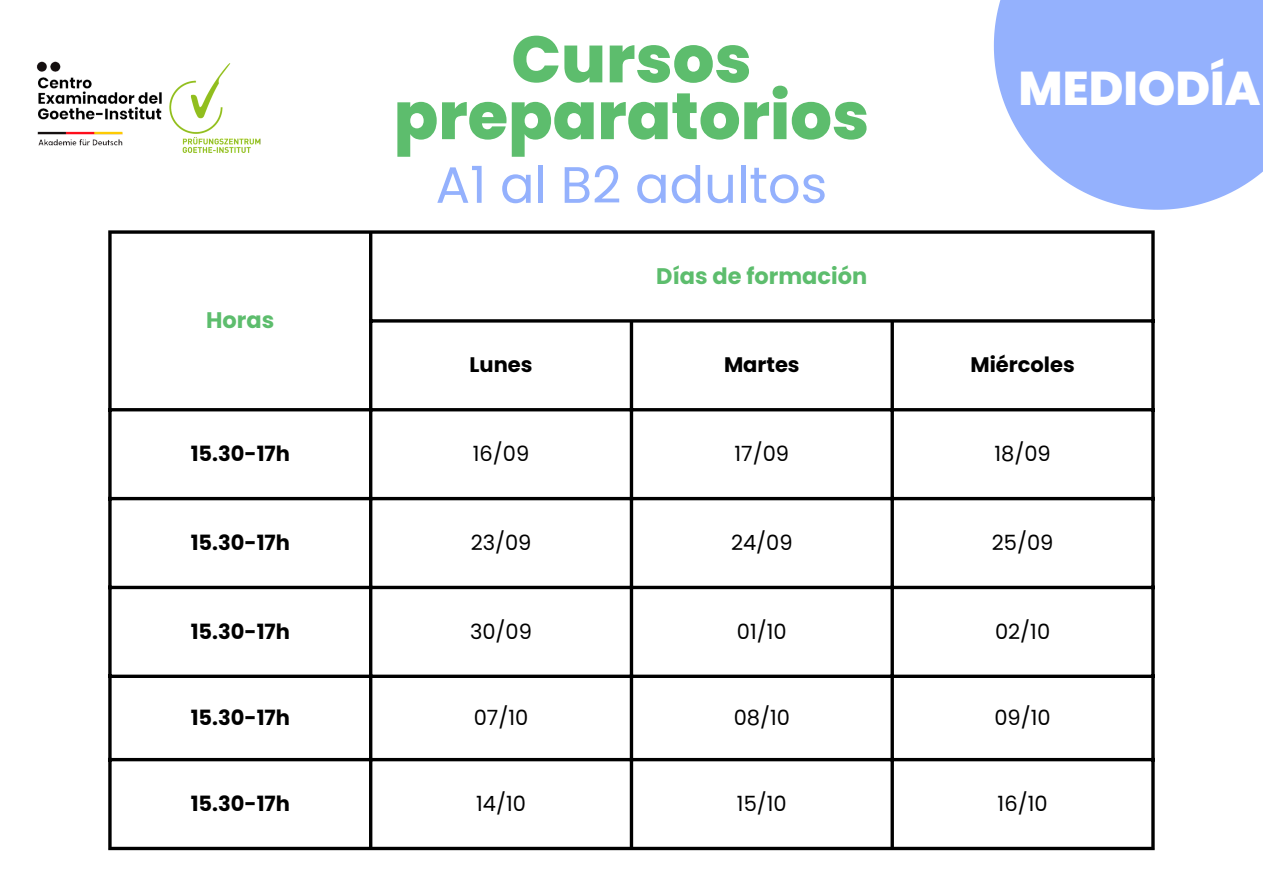
<style>
.page{position:relative;width:1263px;height:894px;background:#fff}
.page>*{position:absolute;margin:0;border:0;box-sizing:border-box;transform-origin:0 0}
.t1{font:800 65.55px/56.7px "Poppins";color:#5dbd6d;text-align:center}
.t2{font:51.15px "Poppins";color:#94b1fd}
.t3{font:800 47.4px "Poppins";color:#fff}
.t4{font:700 22.5px "Poppins";color:#5dbd6d}
.t5{font:21px "Poppins";color:#000}
.t6{font:700 21px "Poppins";color:#000}
</style>
<div class="page">
<img style="left:172px;top:63px;width:89px;height:90px">
<img style="left:36px;top:61px;width:136px;height:85px">
<svg style="left:108px;top:234px;width:4px;height:612px;fill:#000"></svg>
<hr style="left:369px;top:234px;width:3px;height:612px;background:#000">
<hr style="left:630px;top:322px;width:3px;height:524px;background:#000">
<svg style="left:890px;top:322px;width:4px;height:524px;fill:#000"></svg>
<svg style="left:1151px;top:234px;width:4px;height:612px;fill:#000"></svg>
<svg style="left:108px;top:230px;width:1047px;height:4px;fill:#000"></svg>
<hr style="left:369px;top:319px;width:786px;height:3px;background:#000">
<hr style="left:108px;top:408px;width:1047px;height:3px;background:#000">
<hr style="left:108px;top:497px;width:1047px;height:3px;background:#000">
<svg style="left:108px;top:585px;width:1047px;height:4px;fill:#000"></svg>
<hr style="left:108px;top:674px;width:1047px;height:3px;background:#000">
<svg style="left:108px;top:757px;width:1047px;height:4px;fill:#000"></svg>
<hr style="left:108px;top:846px;width:1047px;height:3px;background:#000">
<svg style="left:994px;top:0;width:269px;height:209px;fill:#94b1fd"></svg>
<h1 class="t4" style="left:206px;top:304px;width:70px">Horas</h1>
<p class="t1" style="left:394px;top:31px;width:477px">Cursos preparatorios</p>
<p class="t2" style="left:436px;top:149px;width:393px">A1 al B2 adultos</p>
<p class="t4" style="left:656px;top:261px;width:213px">Días de formación</p>
<p class="t3" style="left:1019px;top:55px;width:243px">MEDIODÍA</p>
<p class="t6" style="left:470px;top:350px;width:64px">Lunes</p>
<h2 class="t6" style="left:724px;top:350px;width:77px">Martes</h2>
<p class="t6" style="left:970px;top:350px;width:106px">Miércoles</p>
<p class="t6" style="left:191px;top:439px;width:101px">15.30-17h</p>
<p class="t5" style="left:473px;top:439px;width:58px">16/09</p>
<p class="t5" style="left:734px;top:439px;width:56px">17/09</p>
<p class="t5" style="left:994px;top:439px;width:58px">18/09</p>
<p class="t6" style="left:191px;top:527px;width:101px">15.30-17h</p>
<p class="t5" style="left:471px;top:527px;width:62px">23/09</p>
<p class="t5" style="left:731px;top:527px;width:63px">24/09</p>
<p class="t5" style="left:992px;top:527px;width:63px">25/09</p>
<p class="t6" style="left:191px;top:616px;width:101px">15.30-17h</p>
<p class="t5" style="left:470px;top:616px;width:63px">30/09</p>
<p class="t5" style="left:737px;top:616px;width:51px">01/10</p>
<p class="t5" style="left:995px;top:616px;width:57px">02/10</p>
<p class="t6" style="left:191px;top:703px;width:101px">15.30-17h</p>
<p class="t5" style="left:474px;top:703px;width:56px">07/10</p>
<p class="t5" style="left:734px;top:703px;width:58px">08/10</p>
<p class="t5" style="left:994px;top:703px;width:58px">09/10</p>
<p class="t6" style="left:191px;top:788px;width:101px">15.30-17h</p>
<p class="t5" style="left:476px;top:788px;width:51px">14/10</p>
<p class="t5" style="left:737px;top:788px;width:51px">15/10</p>
<p class="t5" style="left:998px;top:788px;width:51px">16/10</p>
</div>
